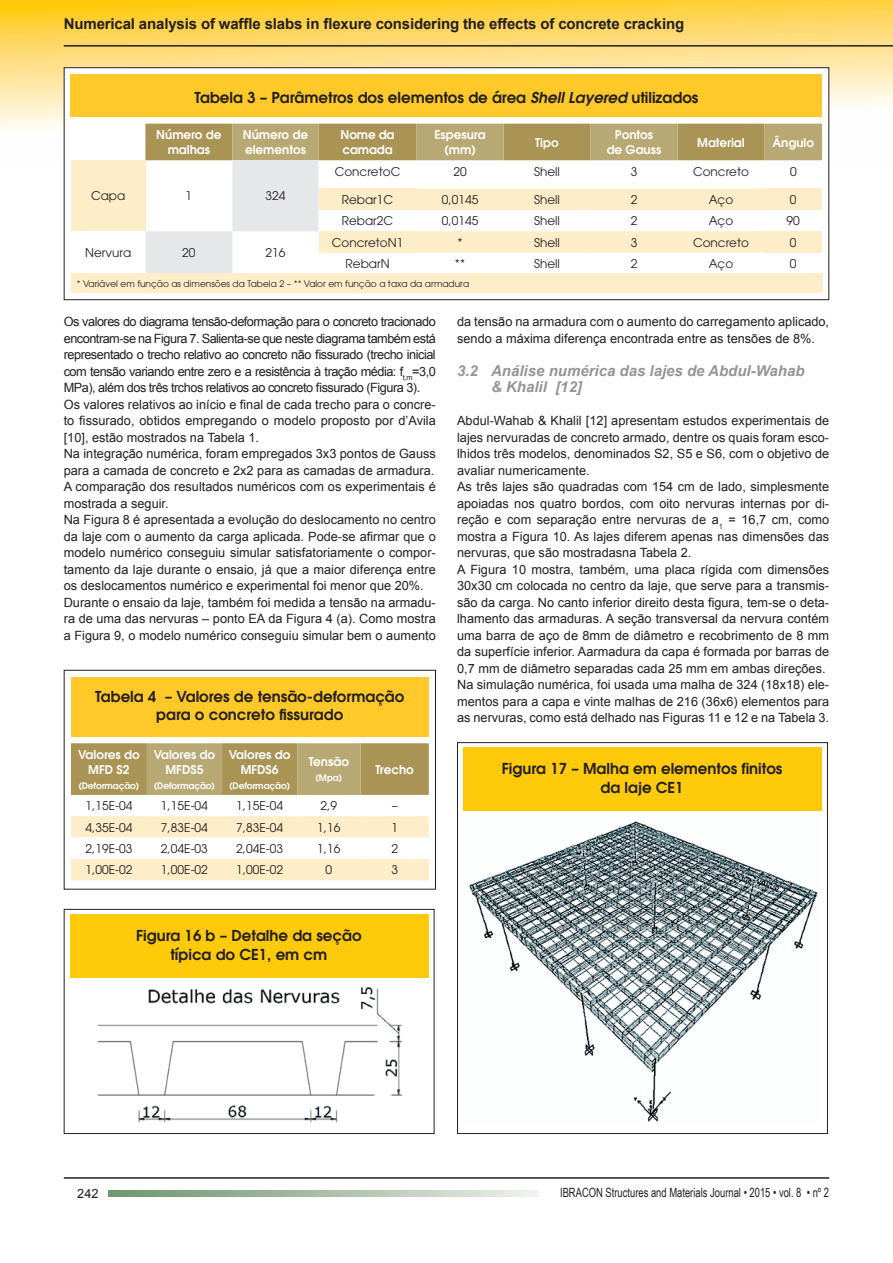
<style>
.page{position:relative;width:893px;height:1263px;background:#fff}
.page>*{position:absolute;margin:0;border:0;box-sizing:border-box;transform-origin:0 0}
.t1{font:600 15px/19px "Avant Garde";color:#231f20;text-align:center}
.t2{font:700 15px "Arial";letter-spacing:-.01em;color:#231f20}
.t3{font:italic 700 15px/16.5px "Arial";color:#939598}
.t4{font:12.75px/16.5px "Arial";color:#231f20}
.t5{font:12.75px "Arial Narrow";color:#231f20;scale:.9 1}
.t6{font:12px "Avant Garde";color:#231f20}
.t7{font:600 12px/15px "Avant Garde";color:#fff;text-align:center}
.t8{font:9px "Avant Garde";color:#231f20}
.t9{font:600 9px "Avant Garde";letter-spacing:-.01em;color:#fff}
.s1{font-style:italic}
</style>
<div class="page">
<svg style="left:0;top:0;width:893px;height:162px;background:#fedc77"></svg>
<hr style="left:64px;top:1177px;width:765px;height:2px;background:#231f20">
<hr style="left:64px;top:45px;width:829px;height:2px;background:#231f20">
<svg style="left:108px;top:1190px;width:431px;height:6px;background:#acc0aa"></svg>
<div style="left:64px;top:909px;width:370px;height:225px;border:1px solid #231f20"></div>
<div style="left:70px;top:915px;width:359px;height:63px;background:#feca0a"></div>
<img style="left:97px;top:987px;width:305px;height:136px">
<div style="left:457px;top:742px;width:371px;height:392px;border:1px solid #231f20"></div>
<div style="left:463px;top:748px;width:359px;height:63px;background:#feca0a"></div>
<img style="left:469px;top:821px;width:349px;height:301px">
<div style="left:64px;top:68px;width:765px;height:232px;background:#fff"></div>
<div style="left:64px;top:67px;width:765px;height:233px;border:1px solid #231f20"></div>
<div style="left:71px;top:75px;width:751px;height:42px;background:#fec929"></div>
<div style="left:71px;top:160px;width:74px;height:71px;background:#fdedc8"></div>
<svg style="left:145px;top:124px;width:677px;height:150px"></svg>
<div style="left:764px;top:231px;width:58px;height:22px;background:#fdedc8"></div>
<div style="left:71px;top:274px;width:751px;height:19px;background:#fdedc8"></div>
<div style="left:64px;top:670px;width:372px;height:219px;border:1px solid #231f20"></div>
<div style="left:71px;top:677px;width:358px;height:60px;background:#fec929"></div>
<svg style="left:71px;top:743px;width:358px;height:52px;background:#af9b61"></svg>
<svg style="left:71px;top:816px;width:358px;height:64px"></svg>
<p class="t2" style="left:64px;top:13px;width:622px">Numerical analysis of waffle slabs in flexure considering the effects of concrete cracking</p>
<p class="t1" style="left:194px;top:87px;width:506px">Tabela 3 – Parâmetros dos elementos de área <span class="s1">Shell Layered</span> utilizados</p>
<p class="t7" style="left:156px;top:127px;width:67px">Número de malhas</p>
<p class="t7" style="left:243px;top:127px;width:67px;text-align:left">Número de elementos</p>
<p class="t7" style="left:341px;top:127px;width:55px;text-align:left">Nome da camada</p>
<p class="t7" style="left:434px;top:127px;width:53px">Espesura (mm)</p>
<p class="t7" style="left:535px;top:135px;width:25px">Tipo</p>
<p class="t7" style="left:607px;top:127px;width:56px">Pontos de Gauss</p>
<p class="t7" style="left:697px;top:135px;width:49px">Material</p>
<p class="t7" style="left:772px;top:135px;width:43px">Ângulo</p>
<p class="t6" style="left:91px;top:189px;width:36px">Capa</p>
<p class="t6" style="left:186px;top:189px;width:8px">1</p>
<p class="t6" style="left:266px;top:189px;width:21px">324</p>
<p class="t6" style="left:335px;top:164px;width:67px">ConcretoC</p>
<p class="t6" style="left:453px;top:164px;width:15px">20</p>
<p class="t6" style="left:534px;top:164px;width:27px">Shell</p>
<p class="t6" style="left:631px;top:164px;width:8px">3</p>
<p class="t6" style="left:693px;top:164px;width:57px">Concreto</p>
<p class="t6" style="left:790px;top:164px;width:8px">0</p>
<p class="t6" style="left:342px;top:192px;width:53px">Rebar1C</p>
<p class="t6" style="left:442px;top:192px;width:38px">0,0145</p>
<p class="t6" style="left:534px;top:192px;width:27px">Shell</p>
<p class="t6" style="left:631px;top:192px;width:8px">2</p>
<p class="t6" style="left:709px;top:192px;width:26px">Aço</p>
<p class="t6" style="left:790px;top:192px;width:8px">0</p>
<p class="t6" style="left:342px;top:214px;width:53px">Rebar2C</p>
<p class="t6" style="left:442px;top:214px;width:38px">0,0145</p>
<p class="t6" style="left:534px;top:214px;width:27px">Shell</p>
<p class="t6" style="left:631px;top:214px;width:8px">2</p>
<p class="t6" style="left:709px;top:214px;width:26px">Aço</p>
<p class="t6" style="left:787px;top:214px;width:15px">90</p>
<p class="t6" style="left:332px;top:235px;width:73px">ConcretoN1</p>
<p class="t6" style="left:457px;top:235px;width:7px">*</p>
<p class="t6" style="left:534px;top:235px;width:27px">Shell</p>
<p class="t6" style="left:631px;top:235px;width:8px">3</p>
<p class="t6" style="left:693px;top:235px;width:57px">Concreto</p>
<p class="t6" style="left:790px;top:235px;width:8px">0</p>
<p class="t6" style="left:346px;top:256px;width:45px">RebarN</p>
<p class="t6" style="left:455px;top:256px;width:12px">**</p>
<p class="t6" style="left:534px;top:256px;width:27px">Shell</p>
<p class="t6" style="left:631px;top:256px;width:8px">2</p>
<p class="t6" style="left:709px;top:256px;width:26px">Aço</p>
<p class="t6" style="left:790px;top:256px;width:8px">0</p>
<p class="t8" style="left:77px;top:278px;width:394px">* Variável em função as dimensões da Tabela 2 – ** Valor em função a taxa da armadura</p>
<p class="t6" style="left:85px;top:246px;width:48px">Nervura</p>
<p class="t6" style="left:182px;top:246px;width:15px">20</p>
<p class="t6" style="left:265px;top:246px;width:21px">216</p>
<p class="t4" style="left:64px;top:314px;width:374px">Os valores do diagrama tensão-deformação para o concreto tracionado encontram-se na Figura 7. Salienta-se que neste diagrama também está representado o trecho relativo ao concreto não fissurado (trecho inicial com tensão variando entre zero e a resistência à tração média: f<sub>t,m</sub>=3,0<br>MPa), além dos três trchos relativos ao concreto fissurado (Figura 3).<br>Os valores relativos ao início e final de cada trecho para o concre&shy;to fissurado, obtidos empregando o modelo proposto por d’Avila [10], estão mostrados na Tabela 1.<br>Na integração numérica, foram empregados 3x3 pontos de Gauss para a camada de concreto e 2x2 para as camadas de armadura.<br>A comparação dos resultados numéricos com os experimentais é mostrada a seguir.<br>Na Figura 8 é apresentada a evolução do deslocamento no centro da laje com o aumento da carga aplicada. Pode-se afirmar que o modelo numérico conseguiu simular satisfatoriamente o compor&shy;tamento da laje durante o ensaio, já que a maior diferença entre os deslocamentos numérico e experimental foi menor que 20%.<br>Durante o ensaio da laje, também foi medida a tensão na armadu&shy;ra de uma das nervuras – ponto EA da Figura 4 (a). Como mostra a Figura 9, o modelo numérico conseguiu simular bem o aumento</p>
<p class="t4" style="left:457px;top:314px;width:374px">da tensão na armadura com o aumento do carregamento aplicado, sendo a máxima diferença encontrada entre as tensões de 8%.</p>
<p class="t3" style="left:491px;top:363px;width:315px;text-indent:-34px">3.2 Análise numérica das lajes de Abdul-Wahab &amp; Khalil [12]</p>
<p class="t4" style="left:457px;top:413px;width:374px">Abdul-Wahab &amp; Khalil [12] apresentam estudos experimentais de lajes nervuradas de concreto armado, dentre os quais foram esco&shy;lhidos três modelos, denominados S2, S5 e S6, com o objetivo de avaliar numericamente.<br>As três lajes são quadradas com 154 cm de lado, simplesmente apoiadas nos quatro bordos, com oito nervuras internas por di&shy;reção e com separação entre nervuras de a<sub>1</sub> = 16,7 cm, como mostra a Figura 10. As lajes diferem apenas nas dimensões das nervuras, que são mostradasna Tabela 2.<br>A Figura 10 mostra, também, uma placa rígida com dimensões 30x30 cm colocada no centro da laje, que serve para a transmis&shy;são da carga. No canto inferior direito desta figura, tem-se o deta&shy;lhamento das armaduras. A seção transversal da nervura contém uma barra de aço de 8mm de diâmetro e recobrimento de 8 mm da superfície inferior. Aarmadura da capa é formada por barras de 0,7 mm de diâmetro separadas cada 25 mm em ambas direções.<br>Na simulação numérica, foi usada uma malha de 324 (18x18) ele&shy;mentos para a capa e vinte malhas de 216 (36x6) elementos para as nervuras, como está delhado nas Figuras 11 e 12 e na Tabela 3.</p>
<p class="t1" style="left:95px;top:687px;width:311px;line-height:18px">Tabela 4 – Valores de tensão-deformação para o concreto fissurado</p>
<p class="t7" style="left:78px;top:747px;width:63px">Valores do<br>MFD S2</p>
<p class="t9" style="left:78px;top:780px;width:62px">(Deformação)</p>
<p class="t7" style="left:154px;top:747px;width:63px">Valores do<br>MFDS5</p>
<p class="t9" style="left:154px;top:780px;width:62px">(Deformação)</p>
<p class="t7" style="left:229px;top:747px;width:63px">Valores do<br>MFDS6</p>
<p class="t9" style="left:229px;top:780px;width:62px">(Deformação)</p>
<p class="t7" style="left:309px;top:754px;width:42px">Tensão</p>
<p class="t9" style="left:315px;top:772px;width:28px">(Mpa)</p>
<p class="t1" style="left:502px;top:759px;width:282px">Figura 17 – Malha em elementos finitos da laje CE1</p>
<p class="t7" style="left:375px;top:762px;width:40px">Trecho</p>
<p class="t6" style="left:85px;top:799px;width:48px">1,15E-04</p>
<p class="t6" style="left:161px;top:799px;width:48px">1,15E-04</p>
<p class="t6" style="left:236px;top:799px;width:48px">1,15E-04</p>
<p class="t6" style="left:321px;top:799px;width:18px">2,9</p>
<p class="t6" style="left:392px;top:799px;width:7px">–</p>
<p class="t6" style="left:85px;top:820px;width:48px">4,35E-04</p>
<p class="t6" style="left:161px;top:820px;width:48px">7,83E-04</p>
<p class="t6" style="left:236px;top:820px;width:48px">7,83E-04</p>
<p class="t6" style="left:317px;top:820px;width:25px">1,16</p>
<p class="t6" style="left:391px;top:820px;width:8px">1</p>
<p class="t6" style="left:85px;top:841px;width:48px">2,19E-03</p>
<p class="t6" style="left:161px;top:841px;width:48px">2,04E-03</p>
<p class="t6" style="left:236px;top:841px;width:48px">2,04E-03</p>
<p class="t6" style="left:317px;top:841px;width:25px">1,16</p>
<p class="t6" style="left:391px;top:841px;width:8px">2</p>
<p class="t6" style="left:85px;top:863px;width:48px">1,00E-02</p>
<p class="t6" style="left:161px;top:863px;width:48px">1,00E-02</p>
<p class="t6" style="left:236px;top:863px;width:48px">1,00E-02</p>
<p class="t6" style="left:326px;top:863px;width:8px">0</p>
<p class="t6" style="left:391px;top:863px;width:8px">3</p>
<p class="t1" style="left:136px;top:926px;width:227px">Figura 16 b – Detalhe da seção típica do CE1, em cm</p>
<p class="t4" style="left:77px;top:1185px;width:23px">242</p>
<p class="t5" style="left:560px;top:1183px;width:300px">IBRACON Structures and Materials Journal • 2015 • vol. 8 • nº 2</p>
</div>
